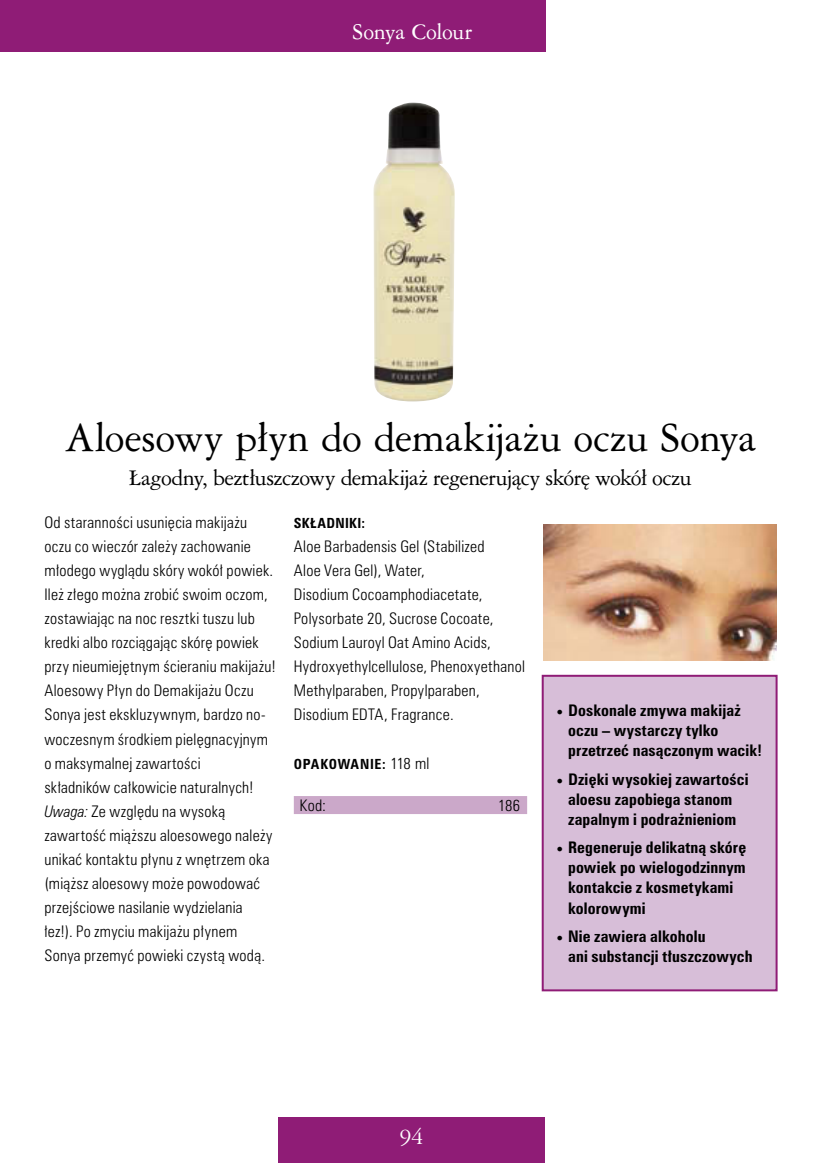
<style>
.page{position:relative;width:823px;height:1163px;background:#fff}
.page>*{position:absolute;margin:0;border:0;box-sizing:border-box;transform-origin:0 0}
.t1{font:44px "American Garamond PL";letter-spacing:-.01em;color:#000}
.t2{font:24px "American Garamond PL";letter-spacing:-.03em;color:#000}
.t3{font:24px "American Garamond PL";letter-spacing:-.015em;color:#fff}
.t4{font:300 condensed 16px/24px "Zurich PL";letter-spacing:.015em;color:#000}
.t5{font:700 condensed 16px/20px "Zurich PL";letter-spacing:.01em;color:#000}
.t6{font:700 condensed 14px "Zurich PL";letter-spacing:.045em;color:#000}
.t7{font:700 condensed 14px "Zurich PL";letter-spacing:.025em;color:#000}
.s1{font-style:italic}
.s2{font-weight:300;font-size:16px}
</style>
<div class="page">
<div style="left:278px;top:1117px;width:266px;height:45px;background:#8f1c76"></div>
<div style="left:0;top:0;width:544px;height:51px;background:#8f1c76"></div>
<div style="left:293px;top:796px;width:234px;height:18px;background:#cba8c9"></div>
<img style="left:543px;top:524px;width:233px;height:136px">
<div style="left:542px;top:675px;width:234px;height:315px;background:#d7bed8"></div>
<div style="left:541px;top:674px;width:236px;height:317px;border:2px solid #8f1c76"></div>
<img style="left:373px;top:102px;width:81px;height:299px">
<h2 class="t3" style="left:352px;top:18px;width:121px">Sonya Colour</h2>
<h1 class="t1" style="left:65px;top:412px;width:692px">Aloesowy p∏yn do demakija˝u oczu Sonya</h1>
<h2 class="t2" style="left:129px;top:463px;width:563px">¸agodny, bezt∏uszczowy demakija˝ regenerujàcy skór´ wokó∏ oczu</h2>
<p class="t4" style="left:44px;top:510px;width:233px">Od starannoÊci usuni´cia makija˝u oczu co wieczór zale˝y zachowanie m∏odego wyglàdu skóry wokó∏ powiek.<br>Ile˝ z∏ego mo˝na zrobiç swoim oczom, zostawiajàc na noc resztki tuszu lub kredki albo rozciàgajàc skór´ powiek przy nieumiej´tnym Êcieraniu makija˝u!<br>Aloesowy P∏yn do Demakija˝u Oczu Sonya jest ekskluzywnym, bardzo no&shy;woczesnym Êrodkiem piel´gnacyjnym o maksymalnej zawartoÊci<br>sk∏adników ca∏kowicie naturalnych!<br><span class="s1">Uwaga:</span> Ze wzgl´du na wysokà zawartoÊç mià˝szu aloesowego nale˝y unikaç kontaktu p∏ynu z wn´trzem oka (mià˝sz aloesowy mo˝e powodowaç przejÊciowe nasilanie wydzielania<br>∏ez!). Po zmyciu makija˝u p∏ynem Sonya przemyç powieki czystà wodà.</p>
<p class="t7" style="left:293px;top:515px;width:73px">SK¸ADNIKI:</p>
<p class="t4" style="left:293px;top:534px;width:232px">Aloe Barbadensis Gel (Stabilized<br>Aloe Vera Gel), Water,<br>Disodium Cocoamphodiacetate,<br>Polysorbate 20, Sucrose Cocoate,<br>Sodium Lauroyl Oat Amino Acids,<br>Hydroxyethylcellulose, Phenoxyethanol<br>Methylparaben, Propylparaben,<br>Disodium EDTA, Fragrance.</p>
<p class="t6" style="left:293px;top:755px;width:137px">OPAKOWANIE: <span class="s2">118 ml</span></p>
<p class="t4" style="left:299px;top:793px;width:28px">Kod:</p>
<p class="t4" style="left:498px;top:793px;width:23px">186</p>
<p class="t5" style="left:567px;top:700px;width:196px;text-indent:-13px">• Doskonale zmywa makija˝ oczu – wystarczy tylko przetrzeç nasàczonym wacik!</p>
<p class="t5" style="left:554px;top:769px;width:195px;text-align:center">• Dzi´ki wysokiej zawartoÊci aloesu zapobiega stanom zapalnym i podra˝nieniom</p>
<p class="t5" style="left:567px;top:837px;width:179px;text-indent:-13px">• Regeneruje delikatnà skór´ powiek po wielogodzinnym kontakcie z kosmetykami kolorowymi</p>
<p class="t5" style="left:567px;top:926px;width:186px;text-indent:-13px">• Nie zawiera alkoholu<br>ani substancji t∏uszczowych</p>
<h2 class="t3" style="left:399px;top:1121px;width:25px">94</h2>
</div>
